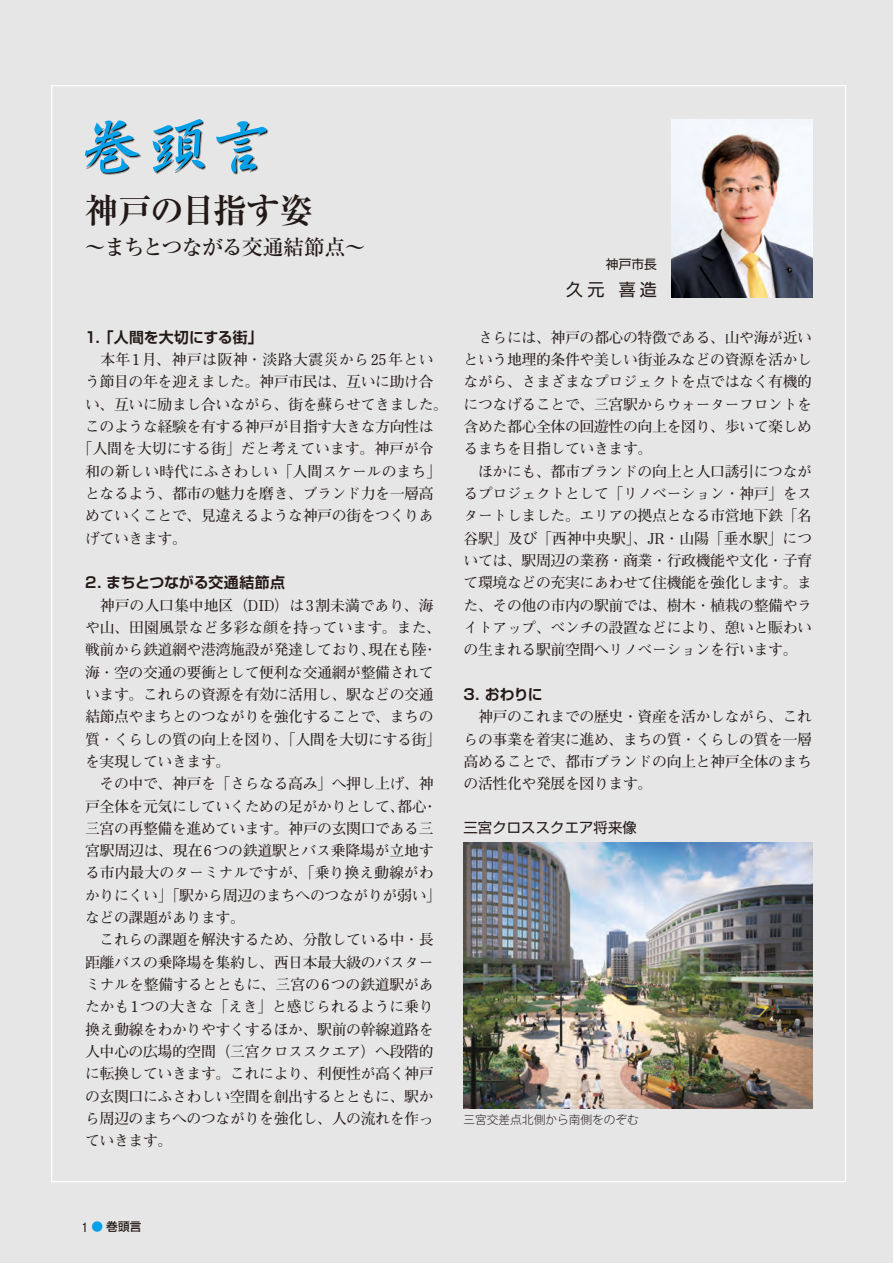
<style>
.page{position:relative;width:893px;height:1263px;background:#e6e6e7}
.page>*{position:absolute;margin:0;border:0;box-sizing:border-box;transform-origin:0 0}
.t1{font:700 34.05px "Ryumin Pro";letter-spacing:-.04em;color:#231916}
.t2{font:500 21.3px "Ryumin Pro";letter-spacing:-.055em;color:#231916}
.t3{font:16.95px "Shin Go Pro";color:#231916}
.t4{font:700 14.85px/22.4px "Futo Min A101 Pro";letter-spacing:-.025em;color:#231916}
.t5{font:700 14.85px "Futo Min A101 Pro";color:#231916}
.t6{font:700 14.85px "Shin Go Pro De";color:#231916}
.t7{font:700 14.85px "Futo Min A101 Pro";letter-spacing:.03em;color:#231916}
.t8{font:14.4px "Shin Go Pro";letter-spacing:.005em;color:#231916}
.t9{font:12.75px "Shin Go Pro";color:#231916}
.t10{font:300 11.7px "Koz Go Pro";color:#231916}
.t11{font:500 11.7px "Shin Go Pro";color:#231916}
.s1{font-family:"Gothic BBB Pro";font-size:12.75px}
.s2{color:#00a1e9}
</style>
<div class="page">
<svg style="left:85px;top:120px;width:56px;height:55px"></svg>
<svg style="left:153px;top:119px;width:53px;height:55px"></svg>
<svg style="left:216px;top:121px;width:52px;height:54px"></svg>
<img style="left:672px;top:119px;width:140px;height:179px">
<img style="left:463px;top:842px;width:349px;height:267px">
<h1 class="t1" style="left:85px;top:184px;width:230px">神戸の目指す姿</h1>
<h2 class="t2" style="left:85px;top:230px;width:283px">～まちとつながる交通結節点～</h2>
<p class="t6" style="left:85px;top:325px;width:179px">1. 「人間を大切にする街」</p>
<p class="t7" style="left:85px;top:348px;width:350px">　本年1月、神戸は阪神・淡路大震災から25年とい</p>
<p class="t4" style="left:85px;top:369px;width:350px">う節目の年を迎えました。神戸市民は、互いに助け合</p>
<p class="t4" style="left:85px;top:391px;width:365px">い、互いに励まし合いながら、街を蘇らせてきました。</p>
<p class="t4" style="left:85px;top:413px;width:350px">このような経験を有する神戸が目指す大きな方向性は</p>
<p class="t5" style="left:78px;top:437px;width:358px">「人間を大切にする街」だと考えています。神戸が令</p>
<p class="t5" style="left:85px;top:459px;width:358px">和の新しい時代にふさわしい「人間スケールのまち」</p>
<p class="t4" style="left:85px;top:480px;width:350px">となるよう、都市の魅力を磨き、ブランド力を一層高</p>
<p class="t4" style="left:85px;top:503px;width:350px">めていくことで、見違えるような神戸の街をつくりあ</p>
<p class="t4" style="left:85px;top:525px;width:103px">げていきます。</p>
<p class="t6" style="left:85px;top:570px;width:201px">2. まちとつながる交通結節点</p>
<p class="t4" style="left:85px;top:592px;width:358px">　神戸の人口集中地区（DID）は3割未満であり、海や山、田園風景など多彩な顔を持っています。また、戦前から鉄道網や港湾施設が発達しており、現在も陸・海・空の交通の要衝として便利な交通網が整備されています。これらの資源を有効に活用し、駅などの交通結節点やまちとのつながりを強化することで、まちの質・くらしの質の向上を図り、「人間を大切にする街」を実現していきます。<br>　その中で、神戸を「さらなる高み」へ押し上げ、神戸全体を元気にしていくための足がかりとして、都心・三宮の再整備を進めています。神戸の玄関口である三宮駅周辺は、現在6つの鉄道駅とバス乗降場が立地する市内最大のターミナルですが、「乗り換え動線がわかりにくい」「駅から周辺のまちへのつながりが弱い」などの課題があります。<br>　これらの課題を解決するため、分散している中・長距離バスの乗降場を集約し、西日本最大級のバスターミナルを整備するとともに、三宮の6つの鉄道駅があたかも1つの大きな「えき」と感じられるように乗り換え動線をわかりやすくするほか、駅前の幹線道路を人中心の広場的空間（三宮クロススクエア）へ段階的に転換していきます。これにより、利便性が高く神戸の玄関口にふさわしい空間を創出するとともに、駅から周辺のまちへのつながりを強化し、人の流れを作っていきます。</p>
<p class="t9" style="left:606px;top:253px;width:53px">神戸市長</p>
<p class="t3" style="left:566px;top:275px;width:92px">久元 喜造</p>
<p class="t4" style="left:463px;top:324px;width:350px">　さらには、神戸の都心の特徴である、山や海が近いという地理的条件や美しい街並みなどの資源を活かしながら、さまざまなプロジェクトを点ではなく有機的につなげることで、三宮駅からウォーターフロントを含めた都心全体の回遊性の向上を図り、歩いて楽しめるまちを目指していきます。<br>　ほかにも、都市ブランドの向上と人口誘引につながるプロジェクトとして「リノベーション・神戸」をスタートしました。エリアの拠点となる市営地下鉄「名谷駅」及び「西神中央駅」、JR・山陽「垂水駅」については、駅周辺の業務・商業・行政機能や文化・子育て環境などの充実にあわせて住機能を強化します。また、その他の市内の駅前では、樹木・植栽の整備やライトアップ、ベンチの設置などにより、憩いと賑わいの生まれる駅前空間へリノベーションを行います。</p>
<p class="t6" style="left:463px;top:682px;width:81px">3. おわりに</p>
<p class="t4" style="left:463px;top:704px;width:350px;text-align:justify">　神戸のこれまでの歴史・資産を活かしながら、これらの事業を着実に進め、まちの質・くらしの質を一層高めることで、都市ブランドの向上と神戸全体のまちの活性化や発展を図ります。</p>
<p class="t8" style="left:463px;top:816px;width:175px">三宮クロススクエア将来像</p>
<p class="t10" style="left:463px;top:1112px;width:177px">三宮交差点北側から南側をのぞむ</p>
<p class="t11" style="left:82px;top:1217px;width:61px"><span class="s1">1</span> <span class="s2">●</span> 巻頭言</p>
</div>
